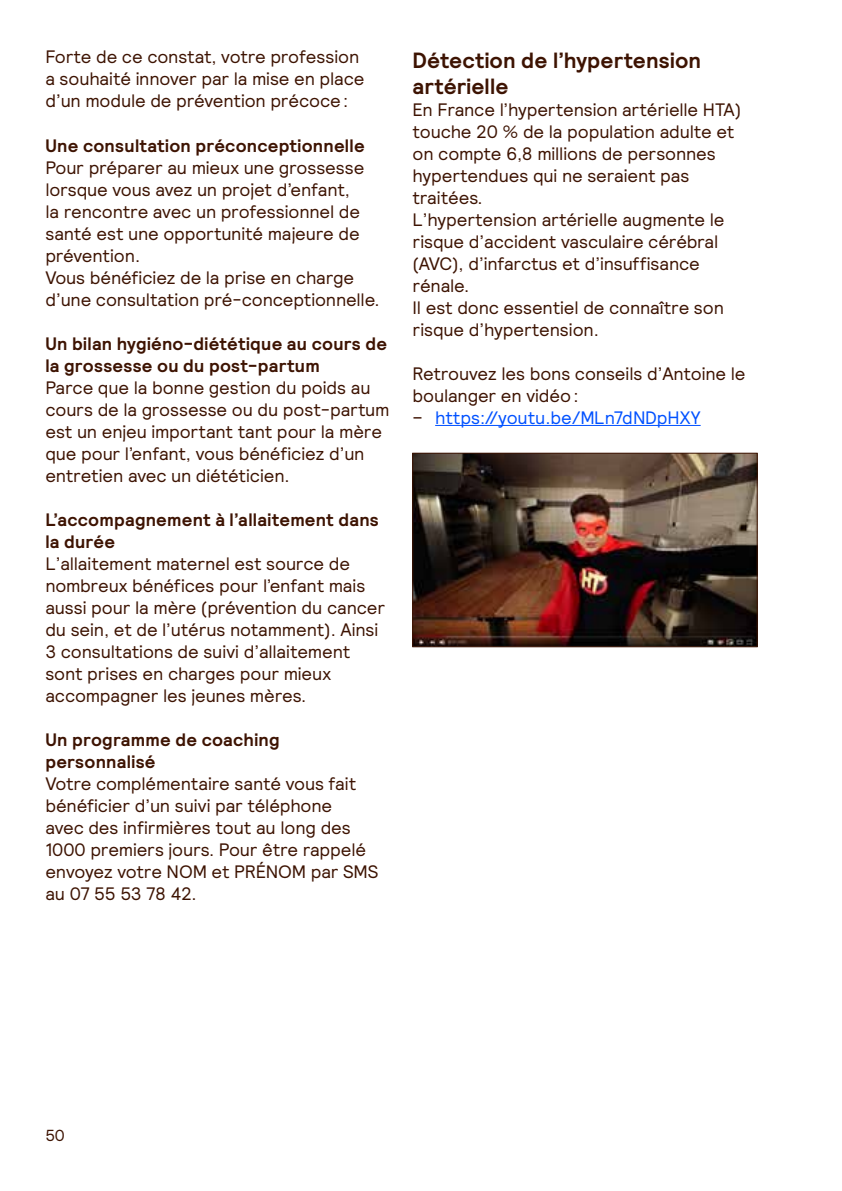
<style>
.page{position:relative;width:842px;height:1191px;background:#fff}
.page>*{position:absolute;margin:0;border:0;box-sizing:border-box;transform-origin:0 0}
.t1{font:700 22px/26px "Relative";letter-spacing:.005em;color:#3d1302}
.t2{font:18px/22px "Relative";letter-spacing:-.01em;color:#3d1302}
.t3{font:700 18px/22px "Relative";letter-spacing:.015em;color:#3d1302}
.t4{font:18px "Relative";letter-spacing:-.005em;color:#0051ff}
.t5{font:16px "Relative";color:#3d1302}
.s1{color:#3d1302}
</style>
<div class="page">
<hr style="left:435px;top:425px;width:266px;height:1px;background:#0051ff">
<img style="left:414px;top:455px;width:341px;height:190px">
<div style="left:412px;top:453px;width:345px;height:194px;border:1px solid #3d1302"></div>
<p class="t2" style="left:45px;top:46px;width:321px">Forte de ce constat, votre profession a souhaité innover par la mise en place d’un module de prévention précoce:</p>
<p class="t3" style="left:45px;top:134px;width:321px">Une consultation préconceptionnelle</p>
<p class="t2" style="left:45px;top:156px;width:336px">Pour préparer au mieux une grossesse lorsque vous avez un projet d’enfant,<br>la rencontre avec un professionnel de santé est une opportunité majeure de prévention.<br>Vous bénéficiez de la prise en charge d’une consultation pré-conceptionnelle.</p>
<p class="t3" style="left:45px;top:332px;width:343px">Un bilan hygiéno-diététique au cours de la grossesse ou du post-partum</p>
<p class="t2" style="left:45px;top:375px;width:346px">Parce que la bonne gestion du poids au cours de la grossesse ou du post-partum est un enjeu important tant pour la mère que pour l’enfant, vous bénéficiez d’un entretien avec un diététicien.</p>
<p class="t3" style="left:45px;top:508px;width:335px">L’accompagnement à l’allaitement dans la durée</p>
<p class="t2" style="left:45px;top:551px;width:341px">L’allaitement maternel est source de nombreux bénéfices pour l’enfant mais aussi pour la mère (prévention du cancer du sein, et de l’utérus notamment). Ainsi 3 consultations de suivi d’allaitement sont prises en charges pour mieux accompagner les jeunes mères.</p>
<p class="t3" style="left:45px;top:728px;width:236px">Un programme de coaching personnalisé</p>
<p class="t2" style="left:45px;top:771px;width:335px">Votre complémentaire santé vous fait bénéficier d’un suivi par téléphone<br>avec des infirmières tout au long des 1000 premiers jours. Pour être rappelé envoyez votre NOM et PRÉNOM par SMS au 07 55 53 78 42.</p>
<p class="t1" style="left:412px;top:47px;width:290px">Détection de l’hypertension artérielle</p>
<p class="t2" style="left:412px;top:98px;width:330px">En France l’hypertension artérielle HTA) touche 20 % de la population adulte et on compte 6,8 millions de personnes hypertendues qui ne seraient pas traitées.<br>L’hypertension artérielle augmente le risque d’accident vasculaire cérébral (AVC), d’infarctus et d’insuffisance rénale.<br>Il est donc essentiel de connaître son risque d’hypertension.</p>
<p class="t2" style="left:412px;top:362px;width:335px">Retrouvez les bons conseils d’Antoine le boulanger en vidéo:</p>
<p class="t4" style="left:412px;top:405px;width:290px"><span class="s1">–</span> https://youtu.be/MLn7dNDpHXY</p>
<p class="t5" style="left:45px;top:1125px;width:21px">50</p>
</div>
